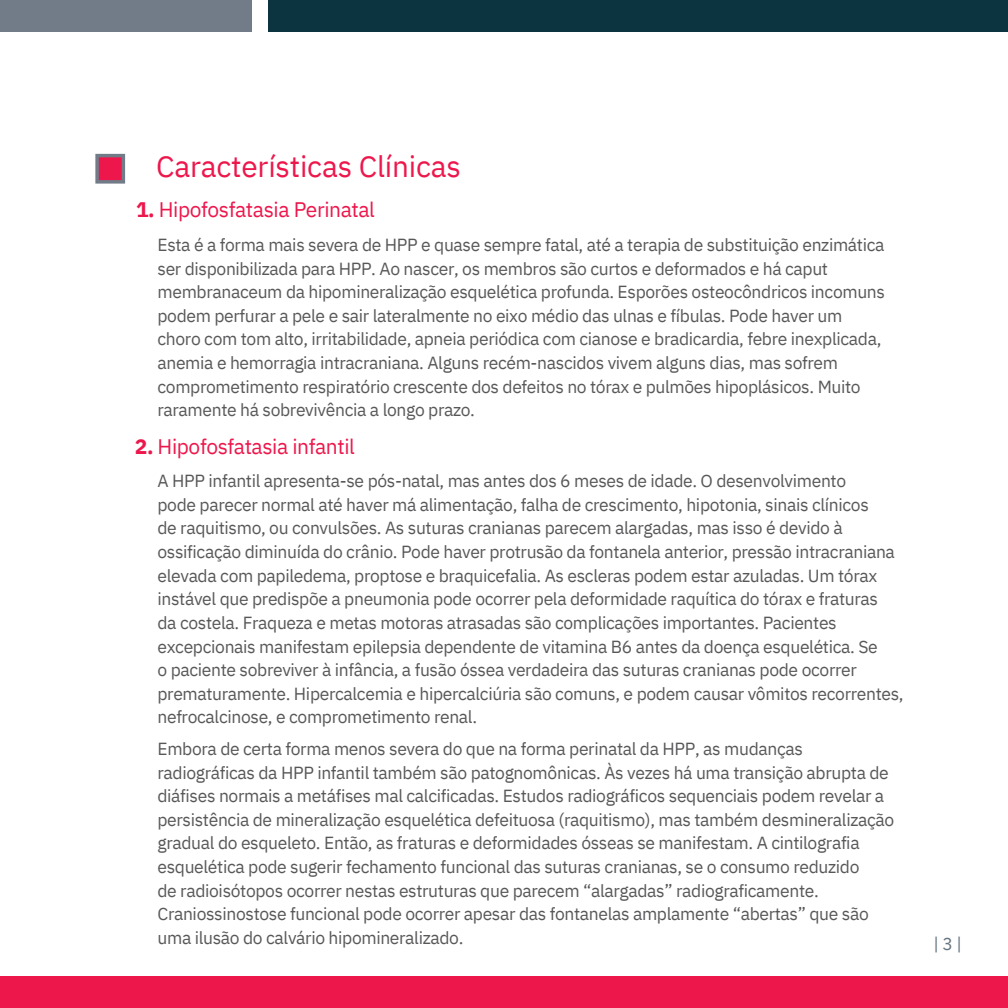
<style>
.page{position:relative;width:1008px;height:1008px;background:#fff}
.page>*{position:absolute;margin:0;border:0;box-sizing:border-box;transform-origin:0 0}
.t1{font:29.75px "IBM Plex Sans";letter-spacing:-.005em;color:#ed174c}
.t2{font:21px "IBM Plex Sans";letter-spacing:-.02em;color:#ed174c}
.t3{font:17.5px/23.6px "IBM Plex Sans";letter-spacing:-.02em;color:#58585a}
.t4{font:17.5px "IBM Plex Sans";color:#63747f}
.s1{font-weight:700}
</style>
<div class="page">
<svg style="left:95px;top:154px;width:30px;height:30px"></svg>
<div style="left:0;top:976px;width:1008px;height:32px;background:#ed174c"></div>
<div style="left:0;top:0;width:252px;height:31px;background:#727b88"></div>
<div style="left:269px;top:0;width:739px;height:31px;background:#0b3440"></div>
<p class="t1" style="left:156px;top:147px;width:306px">Características Clínicas</p>
<p class="t2" style="left:136px;top:196px;width:240px"><span class="s1">1.</span> Hipofosfatasia Perinatal</p>
<h1 class="t3" style="left:158px;top:233px;width:729px">Esta é a forma mais severa de HPP e quase sempre fatal, até a terapia de substituição enzimática ser disponibilizada para HPP. Ao nascer, os membros são curtos e deformados e há caput membranaceum da hipomineralização esquelética profunda. Esporões osteocôndricos incomuns podem perfurar a pele e sair lateralmente no eixo médio das ulnas e fíbulas. Pode haver um</h1>
<h2 class="t3" style="left:158px;top:327px;width:725px">choro com tom alto, irritabilidade, apneia periódica com cianose e bradicardia, febre inexplicada, anemia e hemorragia intracraniana. Alguns recém-nascidos vivem alguns dias, mas sofrem comprometimento respiratório crescente dos defeitos no tórax e pulmões hipoplásicos. Muito raramente há sobrevivência a longo prazo.</h2>
<p class="t2" style="left:135px;top:432px;width:222px"><span class="s1">2.</span> Hipofosfatasia infantil</p>
<p class="t3" style="left:158px;top:469px;width:690px">A HPP infantil apresenta-se pós-natal, mas antes dos 6 meses de idade. O desenvolvimento</p>
<p class="t3" style="left:158px;top:492px;width:713px">pode parecer normal até haver má alimentação, falha de crescimento, hipotonia, sinais clínicos</p>
<h2 class="t3" style="left:158px;top:516px;width:739px">de raquitismo, ou convulsões. As suturas cranianas parecem alargadas, mas isso é devido à ossificação diminuída do crânio. Pode haver protrusão da fontanela anterior, pressão intracraniana elevada com papiledema, proptose e braquicefalia. As escleras podem estar azuladas. Um tórax instável que predispõe a pneumonia pode ocorrer pela deformidade raquítica do tórax e fraturas</h2>
<p class="t3" style="left:158px;top:611px;width:722px">da costela. Fraqueza e metas motoras atrasadas são complicações importantes. Pacientes excepcionais manifestam epilepsia dependente de vitamina B6 antes da doença esquelética. Se</p>
<p class="t3" style="left:158px;top:658px;width:748px">o paciente sobreviver à infância, a fusão óssea verdadeira das suturas cranianas pode ocorrer prematuramente. Hipercalcemia e hipercalciúria são comuns, e podem causar vômitos recorrentes, nefrocalcinose, e comprometimento renal.</p>
<p class="t3" style="left:158px;top:737px;width:647px">Embora de certa forma menos severa do que na forma perinatal da HPP, as mudanças</p>
<p class="t3" style="left:158px;top:760px;width:733px">radiográficas da HPP infantil também são patognomônicas. Às vezes há uma transição abrupta de</p>
<p class="t3" style="left:158px;top:784px;width:728px">diáfises normais a metáfises mal calcificadas. Estudos radiográficos sequenciais podem revelar a</p>
<p class="t3" style="left:158px;top:807px;width:738px">persistência de mineralização esquelética defeituosa (raquitismo), mas também desmineralização</p>
<p class="t3" style="left:158px;top:831px;width:704px">gradual do esqueleto. Então, as fraturas e deformidades ósseas se manifestam. A cintilografia</p>
<p class="t3" style="left:158px;top:855px;width:704px">esquelética pode sugerir fechamento funcional das suturas cranianas, se o consumo reduzido</p>
<p class="t3" style="left:158px;top:878px;width:663px">de radioisótopos ocorrer nestas estruturas que parecem “alargadas” radiograficamente.</p>
<p class="t3" style="left:158px;top:902px;width:713px">Craniossinostose funcional pode ocorrer apesar das fontanelas amplamente “abertas” que são</p>
<p class="t3" style="left:158px;top:926px;width:308px">uma ilusão do calvário hipomineralizado.</p>
<p class="t4" style="left:934px;top:932px;width:30px">|3|</p>
</div>
